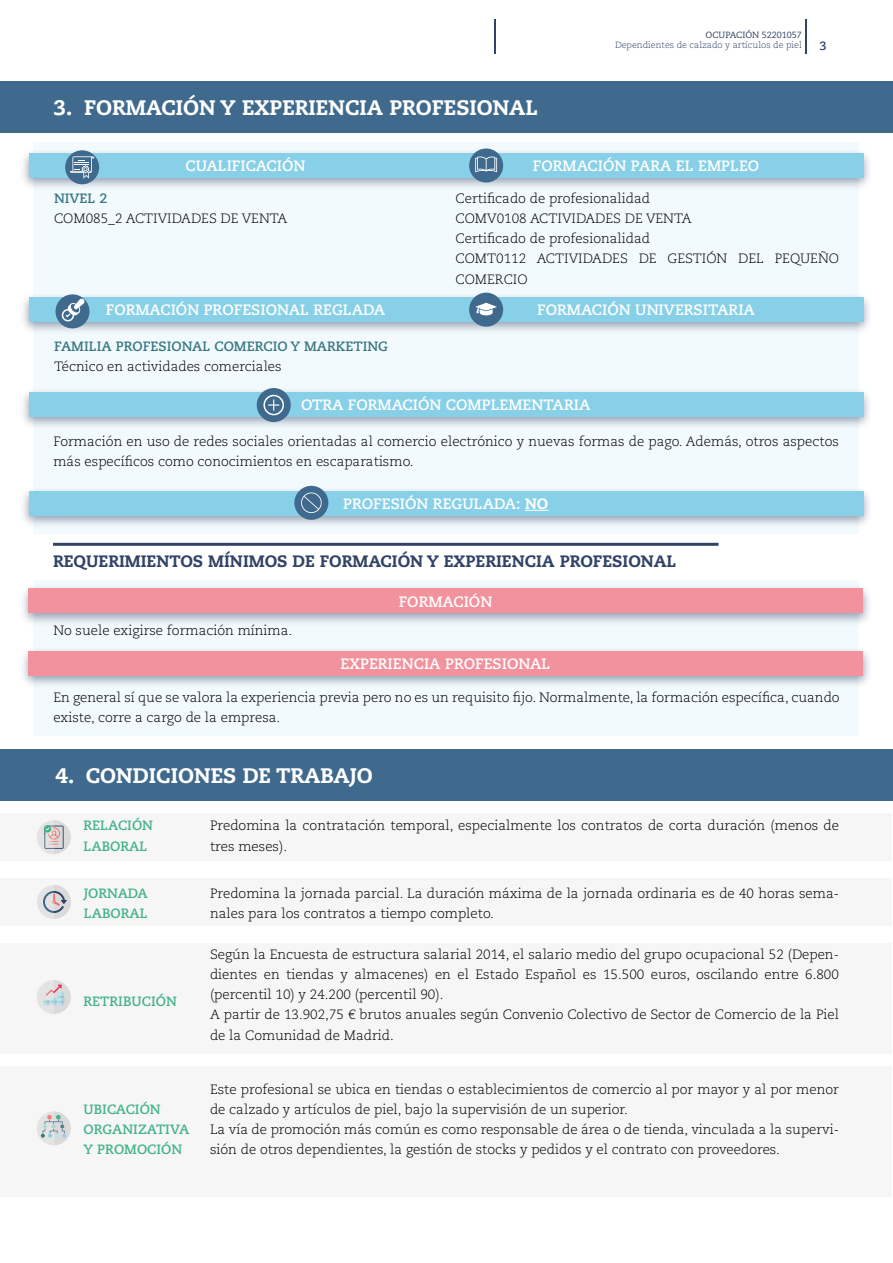
<style>
.page{position:relative;width:893px;height:1263px;background:#fff}
.page>*{position:absolute;margin:0;border:0;box-sizing:border-box;transform-origin:0 0}
.t1{font:800 21px "Caecilia LT Std";color:#fff}
.t2{font:800 16.5px "Caecilia LT Std";color:#314366}
.t3{font:700 15px "Caecilia LT Std";color:#fff}
.t4{font:300 13.5px/20.2px "Caecilia LT Std";color:#000}
.t5{font:700 13.5px/20.2px "Caecilia LT Std";color:#44b388}
.t6{font:700 13.5px "Caecilia LT Std";color:#377781}
.t7{font:700 12px "Caecilia LT Std";color:#314366}
.t8{font:300 9px "Caecilia LT Std";color:#314366}
.t9{font:9px "Caecilia LT Std";color:#314366}
.s1{font-weight:800}
</style>
<div class="page">
<hr style="left:805px;top:20px;width:1px;height:34px;background:#314366">
<hr style="left:495px;top:20px;width:1px;height:34px;background:#314366">
<div style="left:0;top:82px;width:893px;height:51px;background:#406a8d"></div>
<hr style="left:53px;top:543px;width:665px;height:3px;background:#314366">
<div style="left:33px;top:142px;width:825px;height:391px;background:#f3fafd"></div>
<div style="left:33px;top:580px;width:825px;height:156px;background:#f3fafd"></div>
<div style="left:20px;top:584px;width:852px;height:42px;background:#314366;opacity:.5"></div>
<div style="left:29px;top:589px;width:834px;height:24px;background:#f1929d"></div>
<div style="left:20px;top:646px;width:852px;height:43px;background:#314366;opacity:.5"></div>
<div style="left:29px;top:651px;width:834px;height:24px;background:#f1929d"></div>
<div style="left:1px;top:878px;width:891px;height:48px;background:#f6f6f6"></div>
<div style="left:1px;top:813px;width:891px;height:48px;background:#f6f6f6"></div>
<div style="left:1px;top:943px;width:891px;height:110px;background:#f6f6f6"></div>
<div style="left:1px;top:1067px;width:891px;height:130px;background:#f6f6f6"></div>
<div style="left:0;top:749px;width:893px;height:52px;background:#406a8d"></div>
<svg style="left:37px;top:820px;width:34px;height:34px"></svg>
<svg style="left:37px;top:885px;width:34px;height:34px"></svg>
<svg style="left:37px;top:980px;width:34px;height:34px"></svg>
<svg style="left:37px;top:1111px;width:34px;height:34px"></svg>
<div style="left:20px;top:148px;width:853px;height:43px;background:#314366;opacity:.5"></div>
<div style="left:29px;top:154px;width:834px;height:24px;background:#88d0e8"></div>
<div style="left:65px;top:150px;width:34px;height:34px;background:#406a8d;border-radius:50%"></div>
<svg style="left:70px;top:156px;width:24px;height:22px"></svg>
<div style="left:469px;top:148px;width:34px;height:35px;background:#406a8d;border-radius:50%"></div>
<svg style="left:475px;top:157px;width:22px;height:15px"></svg>
<div style="left:20px;top:387px;width:853px;height:43px;background:#314366;opacity:.5"></div>
<div style="left:29px;top:392px;width:834px;height:24px;background:#88d0e8"></div>
<div style="left:257px;top:388px;width:34px;height:34px;background:#406a8d;border-radius:50%"></div>
<svg style="left:268px;top:399px;width:11px;height:12px"></svg>
<div style="left:263px;top:395px;width:21px;height:20px;border:2px solid #fff;border-radius:50%"></div>
<div style="left:20px;top:292px;width:853px;height:43px;background:#314366;opacity:.5"></div>
<div style="left:29px;top:298px;width:834px;height:24px;background:#88d0e8"></div>
<div style="left:469px;top:293px;width:34px;height:34px;background:#406a8d;border-radius:50%"></div>
<svg style="left:475px;top:303px;width:22px;height:12px"></svg>
<div style="left:56px;top:294px;width:34px;height:34px;background:#406a8d;border-radius:50%"></div>
<div style="left:62px;top:309px;width:12px;height:12px;border:2px solid #fff;border-radius:50%"></div>
<svg style="left:66px;top:297px;width:20px;height:20px"></svg>
<div style="left:20px;top:486px;width:853px;height:43px;background:#314366;opacity:.5"></div>
<div style="left:29px;top:491px;width:834px;height:24px;background:#88d0e8"></div>
<svg style="left:525px;top:510px;width:23px;height:1px"></svg>
<div style="left:294px;top:486px;width:34px;height:34px;background:#406a8d;border-radius:50%"></div>
<svg style="left:301px;top:492px;width:21px;height:21px"></svg>
<h1 class="t1" style="left:54px;top:94px;width:485px">3. FORMACIÓN Y EXPERIENCIA PROFESIONAL</h1>
<p class="t9" style="left:706px;top:29px;width:98px">OCUPACIÓN 52201057</p>
<p class="t8" style="left:615px;top:40px;width:188px">Dependientes de calzado y artículos de piel</p>
<p class="t3" style="left:185px;top:157px;width:122px">CUALIFICACIÓN</p>
<p class="t3" style="left:533px;top:157px;width:228px">FORMACIÓN PARA EL EMPLEO</p>
<p class="t7" style="left:819px;top:39px;width:9px">3</p>
<p class="t6" style="left:54px;top:190px;width:55px">NIVEL 2</p>
<p class="t4" style="left:54px;top:208px;width:235px">COM085_2 ACTIVIDADES DE VENTA</p>
<p class="t4" style="left:455px;top:188px;width:385px">Certificado de profesionalidad<br>COMV0108 ACTIVIDADES DE VENTA<br>Certificado de profesionalidad<br>COMT0112 ACTIVIDADES DE GESTIÓN DEL PEQUEÑO<br>COMERCIO</p>
<p class="t3" style="left:106px;top:301px;width:281px">FORMACIÓN PROFESIONAL REGLADA</p>
<p class="t3" style="left:537px;top:301px;width:219px">FORMACIÓN UNIVERSITARIA</p>
<p class="t6" style="left:54px;top:338px;width:335px">FAMILIA PROFESIONAL COMERCIO Y MARKETING</p>
<p class="t4" style="left:54px;top:357px;width:229px">Técnico en actividades comerciales</p>
<p class="t3" style="left:301px;top:396px;width:291px">OTRA FORMACIÓN COMPLEMENTARIA</p>
<p class="t4" style="left:53px;top:431px;width:787px">Formación en uso de redes sociales orientadas al comercio electrónico y nuevas formas de pago. Además, otros aspectos más específicos como conocimientos en escaparatismo.</p>
<p class="t3" style="left:343px;top:495px;width:207px">PROFESIÓN REGULADA: <span class="s1">NO</span></p>
<p class="t2" style="left:53px;top:551px;width:624px">REQUERIMIENTOS MÍNIMOS DE FORMACIÓN Y EXPERIENCIA PROFESIONAL</p>
<p class="t4" style="left:53px;top:620px;width:241px">No suele exigirse formación mínima.</p>
<p class="t3" style="left:399px;top:593px;width:95px">FORMACIÓN</p>
<p class="t3" style="left:341px;top:655px;width:211px">EXPERIENCIA PROFESIONAL</p>
<p class="t4" style="left:53px;top:688px;width:788px">En general sí que se valora la experiencia previa pero no es un requisito fijo. Normalmente, la formación específica, cuando existe, corre a cargo de la empresa.</p>
<h1 class="t1" style="left:56px;top:763px;width:319px">4. CONDICIONES DE TRABAJO</h1>
<p class="t5" style="left:84px;top:816px;width:71px">RELACIÓN<br>LABORAL</p>
<p class="t5" style="left:84px;top:883px;width:66px">JORNADA<br>LABORAL</p>
<p class="t4" style="left:210px;top:816px;width:630px">Predomina la contratación temporal, especialmente los contratos de corta duración (menos de tres meses).</p>
<p class="t4" style="left:210px;top:883px;width:630px">Predomina la jornada parcial. La duración máxima de la jornada ordinaria es de 40 horas sema&shy;nales para los contratos a tiempo completo.</p>
<p class="t4" style="left:210px;top:944px;width:630px">Según la Encuesta de estructura salarial 2014, el salario medio del grupo ocupacional 52 (Depen&shy;dientes en tiendas y almacenes) en el Estado Español es 15.500 euros, oscilando entre 6.800 (percentil 10) y 24.200 (percentil 90).<br>A partir de 13.902,75 € brutos anuales según Convenio Colectivo de Sector de Comercio de la Piel de la Comunidad de Madrid.</p>
<p class="t5" style="left:84px;top:991px;width:95px">RETRIBUCIÓN</p>
<p class="t5" style="left:84px;top:1099px;width:107px">UBICACIÓN<br>ORGANIZATIVA<br>Y PROMOCIÓN</p>
<p class="t4" style="left:210px;top:1079px;width:630px">Este profesional se ubica en tiendas o establecimientos de comercio al por mayor y al por menor de calzado y artículos de piel, bajo la supervisión de un superior.<br>La vía de promoción más común es como responsable de área o de tienda, vinculada a la supervi&shy;sión de otros dependientes, la gestión de stocks y pedidos y el contrato con proveedores.</p>
</div>
